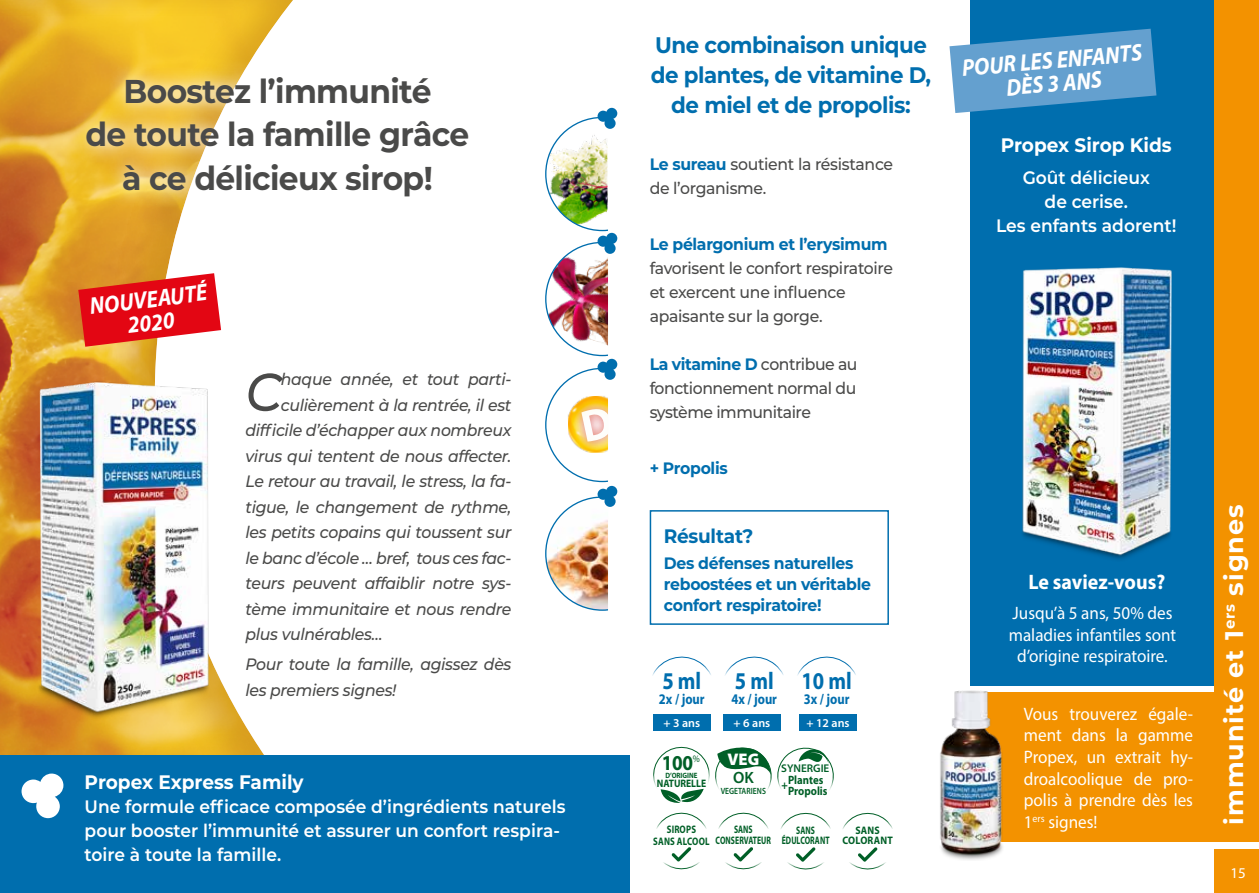
<style>
.page{position:relative;width:1259px;height:893px;background:#fff}
.page>*{position:absolute;margin:0;border:0;box-sizing:border-box;transform-origin:0 0}
.t1{font:italic 500 52.95px "Montserrat";color:#4a4a49;scale:.95 1}
.t2{font:700 33px/43.5px "Montserrat";letter-spacing:-.02em;color:#4a4a49;text-align:center;scale:.95 1}
.t3{font:700 25.5px "Montserrat";letter-spacing:.04em;color:#fff}
.t4{font:700 24.15px "Myriad Pro";color:#006eae;scale:.85 1}
.t5{font:italic 700 24px/23.4px "Myriad Pro";color:#fff;text-align:center;scale:.9 1}
.t6{font:700 22.5px/30px "Montserrat";letter-spacing:-.02em;color:#006eae;text-align:center;scale:.95 1}
.t7{font:700 21.3px "Myriad Pro";color:#005f27;scale:.9 1}
.t8{font:700 21px "Myriad Pro";color:#fff;scale:.95 1}
.t9{font:700 19.5px "Montserrat";color:#fff;scale:.95 1}
.t10{font:700 19.5px "Montserrat";letter-spacing:-.02em;color:#006eae;scale:.95 1}
.t11{font:18px/21.6px "Myriad Pro";color:#fff;text-align:center;scale:.95 1}
.t12{font:600 18px/24px "Montserrat";color:#fff;scale:.95 1}
.t13{font:900 16.8px "Myriad Pro";color:#fff}
.t14{font:italic 500 16.5px/25.5px "Montserrat";letter-spacing:-.02em;color:#4a4a49;scale:.95 1}
.t15{font:500 16.5px/24px "Montserrat";letter-spacing:-.02em;color:#4a4a49;scale:.95 1}
.t16{font:700 16.5px/21px "Montserrat";letter-spacing:-.02em;color:#006eae;scale:.95 1}
.t17{font:600 16.35px "Myriad Pro";color:#005f27}
.t18{font:15px "Myriad Pro";color:#fff}
.t19{font:700 14.7px "Myriad Pro";color:#006eae;scale:.85 1}
.t20{font:600 12.15px "Myriad Pro";color:#fff}
.t21{font:700 12px/10.9px "Myriad Pro";color:#005f27;scale:.89 1}
.t22{font:600 11.25px "Myriad Pro";color:#005f27}
.t23{font:700 10.95px/10.4px "Myriad Pro";letter-spacing:.01em;color:#005f27;text-align:center;scale:.7 1}
.t24{font:700 10.95px/12px "Myriad Pro";letter-spacing:.01em;color:#005f27;text-align:center;scale:.8 1}
.t25{font:700 10.95px/10.4px "Myriad Pro";letter-spacing:.01em;color:#005f27;text-align:center;scale:.9 1}
.t26{font:700 10.8px "Myriad Pro";color:#005f27;scale:.88 1}
.t27{font:600 9px "Myriad Pro";color:#005f27;scale:.84 1}
.t28{font:700 7.65px "Myriad Pro";color:#005f27;scale:.88 1}
.s1{font-weight:700;color:#006eae}
</style>
<div class="page">
<div style="left:0;top:0;width:408px;height:893px;background:#680c00;opacity:.19"></div>
<div style="left:1214px;top:850px;width:45px;height:43px;background:#f39200"></div>
<div style="left:0;top:756px;width:629px;height:137px;background:#006eae"></div>
<img style="left:2px;top:347px;width:218px;height:394px">
<div style="left:970px;top:0;width:273px;height:685px;background:#006eae"></div>
<img style="left:1022px;top:267px;width:150px;height:292px">
<img style="left:546px;top:126px;width:35px;height:36px">
<img style="left:546px;top:162px;width:35px;height:65px">
<img style="left:546px;top:497px;width:113px;height:113px;border-radius:57px">
<img style="left:567px;top:408px;width:5px;height:33px">
<div style="left:572px;top:399px;width:49px;height:52px;background:#cd1719;opacity:.75"></div>
<img style="left:546px;top:247px;width:32px;height:100px">
<img style="left:546px;top:242px;width:113px;height:114px;border-radius:57px">
<svg style="left:78px;top:273px;width:143px;height:74px;background:#e53731"></svg>
<svg style="left:949px;top:29px;width:207px;height:84px"></svg>
<div style="left:1214px;top:0;width:45px;height:842px;background:#f39200"></div>
<svg style="left:69px;top:59px;width:339px;height:155px"></svg>
<svg style="left:22px;top:774px;width:41px;height:44px"></svg>
<div style="left:653px;top:715px;width:57px;height:16px;background:#006eae"></div>
<div style="left:723px;top:715px;width:58px;height:16px;background:#006eae"></div>
<svg style="left:652px;top:656px;width:204px;height:70px"></svg>
<div style="left:797px;top:661px;width:59px;height:59px;background:#fff;border-radius:50%"></div>
<div style="left:799px;top:714px;width:58px;height:17px;background:#006eae"></div>
<div style="left:649px;top:510px;width:240px;height:115px;border:2px solid #006eae"></div>
<div style="left:970px;top:692px;width:244px;height:150px;background:#f39200"></div>
<img style="left:940px;top:685px;width:71px;height:175px">
<svg style="left:653px;top:746px;width:240px;height:124px"></svg>
<svg style="left:581px;top:107px;width:108px;height:518px"></svg>
<h2 class="t2" style="left:86px;top:68px;width:405px">Boostez l’immunité<br>de toute la famille grâce à ce délicieux sirop!</h2>
<h3 class="t5" style="left:88px;top:294px;width:132px;rotate:-7deg">NOUVEAUTÉ<br>2020</h3>
<h1 class="t1" style="left:245px;top:355px;width:40px">C</h1>
<p class="t14" style="left:281px;top:366px;width:244px">haque année, et tout parti-</p>
<p class="t14" style="left:281px;top:391px;width:244px">culièrement à la rentrée, il est</p>
<p class="t14" style="left:245px;top:417px;width:281px">difficile d’échapper aux nombreux</p>
<p class="t14" style="left:245px;top:442px;width:281px">virus qui tentent de nous affecter.</p>
<p class="t14" style="left:245px;top:468px;width:281px">Le retour au travail, le stress, la fa-</p>
<p class="t14" style="left:245px;top:493px;width:281px">tigue, le changement de rythme,</p>
<p class="t14" style="left:245px;top:519px;width:281px">les petits copains qui toussent sur</p>
<p class="t14" style="left:245px;top:544px;width:281px">le banc d’école … bref, tous ces fac-</p>
<p class="t14" style="left:245px;top:570px;width:281px">teurs peuvent affaiblir notre sys-</p>
<p class="t14" style="left:245px;top:595px;width:281px">tème immunitaire et nous rendre</p>
<p class="t14" style="left:245px;top:621px;width:146px">plus vulnérables…</p>
<p class="t14" style="left:245px;top:651px;width:281px">Pour toute la famille, agissez dès les premiers signes!</p>
<p class="t9" style="left:85px;top:768px;width:232px">Propex Express Family</p>
<p class="t12" style="left:85px;top:794px;width:508px">Une formule efficace composée d’ingrédients naturels pour booster l’immunité et assurer un confort respira&shy;toire à toute la famille.</p>
<h3 class="t6" style="left:651px;top:28px;width:297px">Une combinaison unique de plantes, de vitamine D, de miel et de propolis:</h3>
<p class="t15" style="left:649px;top:151px;width:258px"><span class="s1">Le sureau</span> soutient la résistance de l’organisme.</p>
<p class="t16" style="left:649px;top:233px;width:252px">Le pélargonium et l’erysimum</p>
<p class="t15" style="left:649px;top:255px;width:258px">favorisent le confort respiratoire et exercent une influence apaisante sur la gorge.</p>
<p class="t15" style="left:649px;top:351px;width:220px;text-align:justify"><span class="s1">La vitamine D</span> contribue au fonctionnement normal du système immunitaire</p>
<p class="t16" style="left:649px;top:457px;width:84px">+ Propolis</p>
<p class="t10" style="left:664px;top:522px;width:96px">Résultat?</p>
<p class="t16" style="left:664px;top:551px;width:219px">Des défenses naturelles reboostées et un véritable confort respiratoire!</p>
<h3 class="t4" style="left:662px;top:667px;width:47px">5 ml</h3>
<p class="t19" style="left:659px;top:691px;width:55px">2x / jour</p>
<p class="t20" style="left:663px;top:716px;width:38px">+ 3 ans</p>
<h3 class="t4" style="left:735px;top:667px;width:47px">5 ml</h3>
<p class="t19" style="left:731px;top:691px;width:55px">4x / jour</p>
<p class="t20" style="left:733px;top:716px;width:38px">+ 6 ans</p>
<h3 class="t4" style="left:801px;top:667px;width:61px">10 ml</h3>
<p class="t19" style="left:804px;top:691px;width:55px">3x / jour</p>
<p class="t20" style="left:806px;top:715px;width:45px">+ 12 ans</p>
<p class="t13" style="left:727px;top:749px;width:33px">VEG</p>
<p class="t17" style="left:733px;top:767px;width:22px">OK</p>
<p class="t27" style="left:720px;top:785px;width:55px">VEGETARIENS</p>
<p class="t7" style="left:662px;top:751px;width:43px">100<sup>%</sup></p>
<p class="t22" style="left:781px;top:761px;width:50px">SYNERGIE</p>
<p class="t21" style="left:788px;top:774px;width:46px">Plantes<br>Propolis</p>
<p class="t28" style="left:665px;top:771px;width:38px">D’ORIGINE</p>
<p class="t26" style="left:657px;top:777px;width:58px">NATURELLE</p>
<p class="t21" style="left:781px;top:779px;width:9px">+</p>
<p class="t24" style="left:653px;top:823px;width:72px">SIROPS<br>SANS ALCOOL</p>
<p class="t23" style="left:782px;top:825px;width:70px">SANS<br>ÉDULCORANT</p>
<p class="t25" style="left:842px;top:825px;width:57px">SANS<br>COLORANT</p>
<p class="t23" style="left:715px;top:825px;width:81px">SANS<br>CONSERVATEUR</p>
<h3 class="t5" style="left:961px;top:56px;width:202px;rotate:-5deg">POUR LES ENFANTS<br>DÈS 3 ANS</h3>
<p class="t9" style="left:1000px;top:131px;width:181px">Propex Sirop Kids</p>
<p class="t12" style="left:996px;top:165px;width:191px;text-align:center">Goût délicieux<br>de cerise.<br>Les enfants adorent!</p>
<p class="t8" style="left:1028px;top:570px;width:146px">Le saviez-vous?</p>
<p class="t11" style="left:1008px;top:602px;width:178px">Jusqu’à 5 ans, 50% des maladies infantiles sont d’origine respiratoire.</p>
<p class="t11" style="left:1024px;top:703px;width:180px;text-align:justify">Vous trouverez égale&shy;ment dans la gamme Propex, un extrait hy&shy;droalcoolique de pro&shy;polis à prendre dès les 1<sup>ers</sup> signes!</p>
<h3 class="t3" style="left:1215px;top:825px;width:322px;rotate:-90deg">immunité et 1<sup>ers</sup> signes</h3>
<p class="t18" style="left:1230px;top:863px;width:17px">15</p>
</div>
